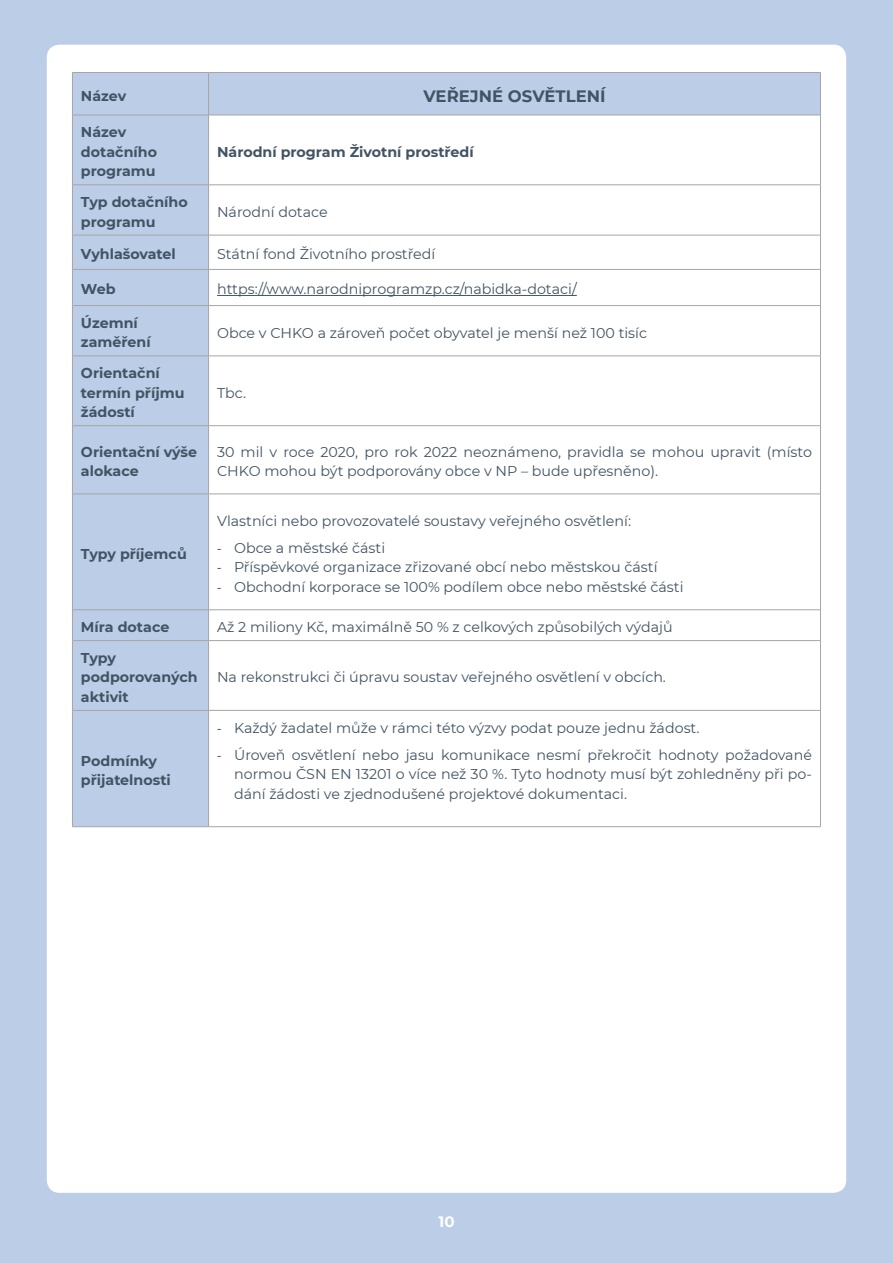
<style>
.page{position:relative;width:893px;height:1263px;background:#bccde7}
.page>*{position:absolute;margin:0;border:0;box-sizing:border-box;transform-origin:0 0}
.tab-nadpsi{font:700 16.5px "Montserrat";color:#425463}
.t1{font:700 15px "Montserrat";color:#fff}
.t2{font:14.25px/19.5px "Montserrat";color:#425463}
.podnadpis{font:700 14.25px/19.5px "Montserrat";color:#425463}
.s1{font-family:"Calibri"}
</style>
<div class="page">
<div style="left:47px;top:45px;width:799px;height:1148px;background:#fff;border-radius:13px"></div>
<svg style="left:73px;top:73px;width:747px;height:753px"></svg>
<hr style="left:72px;top:72px;width:137px;height:1px;background:#a6a6a6">
<hr style="left:72px;top:73px;width:1px;height:42px;background:#a6a6a6">
<hr style="left:209px;top:72px;width:612px;height:1px;background:#a6a6a6">
<hr style="left:208px;top:73px;width:1px;height:42px;background:#a6a6a6">
<hr style="left:820px;top:73px;width:1px;height:42px;background:#a6a6a6">
<hr style="left:72px;top:115px;width:137px;height:1px;background:#a6a6a6">
<hr style="left:72px;top:115px;width:1px;height:70px;background:#a6a6a6">
<hr style="left:209px;top:115px;width:612px;height:1px;background:#a6a6a6">
<hr style="left:208px;top:115px;width:1px;height:70px;background:#a6a6a6">
<hr style="left:820px;top:115px;width:1px;height:70px;background:#a6a6a6">
<hr style="left:72px;top:185px;width:137px;height:1px;background:#a6a6a6">
<hr style="left:72px;top:185px;width:1px;height:50px;background:#a6a6a6">
<hr style="left:209px;top:185px;width:612px;height:1px;background:#a6a6a6">
<hr style="left:208px;top:185px;width:1px;height:50px;background:#a6a6a6">
<hr style="left:820px;top:185px;width:1px;height:50px;background:#a6a6a6">
<hr style="left:72px;top:235px;width:137px;height:1px;background:#a6a6a6">
<hr style="left:72px;top:235px;width:1px;height:34px;background:#a6a6a6">
<hr style="left:209px;top:235px;width:612px;height:1px;background:#a6a6a6">
<hr style="left:208px;top:235px;width:1px;height:34px;background:#a6a6a6">
<hr style="left:820px;top:235px;width:1px;height:34px;background:#a6a6a6">
<hr style="left:72px;top:269px;width:137px;height:1px;background:#a6a6a6">
<hr style="left:72px;top:270px;width:1px;height:35px;background:#a6a6a6">
<hr style="left:209px;top:269px;width:612px;height:1px;background:#a6a6a6">
<hr style="left:208px;top:270px;width:1px;height:35px;background:#a6a6a6">
<hr style="left:820px;top:270px;width:1px;height:35px;background:#a6a6a6">
<hr style="left:72px;top:305px;width:137px;height:1px;background:#a6a6a6">
<hr style="left:72px;top:306px;width:1px;height:50px;background:#a6a6a6">
<hr style="left:209px;top:305px;width:612px;height:1px;background:#a6a6a6">
<hr style="left:208px;top:306px;width:1px;height:50px;background:#a6a6a6">
<hr style="left:820px;top:306px;width:1px;height:50px;background:#a6a6a6">
<hr style="left:72px;top:356px;width:137px;height:1px;background:#a6a6a6">
<hr style="left:72px;top:356px;width:1px;height:69px;background:#a6a6a6">
<hr style="left:209px;top:356px;width:612px;height:1px;background:#a6a6a6">
<hr style="left:208px;top:356px;width:1px;height:69px;background:#a6a6a6">
<hr style="left:820px;top:356px;width:1px;height:69px;background:#a6a6a6">
<hr style="left:72px;top:425px;width:137px;height:1px;background:#a6a6a6">
<hr style="left:72px;top:426px;width:1px;height:68px;background:#a6a6a6">
<hr style="left:209px;top:425px;width:612px;height:1px;background:#a6a6a6">
<hr style="left:208px;top:426px;width:1px;height:68px;background:#a6a6a6">
<hr style="left:820px;top:426px;width:1px;height:68px;background:#a6a6a6">
<hr style="left:72px;top:494px;width:137px;height:1px;background:#a6a6a6">
<hr style="left:72px;top:494px;width:1px;height:116px;background:#a6a6a6">
<hr style="left:209px;top:494px;width:612px;height:1px;background:#a6a6a6">
<hr style="left:208px;top:494px;width:1px;height:116px;background:#a6a6a6">
<hr style="left:820px;top:494px;width:1px;height:116px;background:#a6a6a6">
<hr style="left:72px;top:609px;width:137px;height:1px;background:#a6a6a6">
<hr style="left:72px;top:610px;width:1px;height:30px;background:#a6a6a6">
<hr style="left:209px;top:609px;width:612px;height:1px;background:#a6a6a6">
<hr style="left:208px;top:610px;width:1px;height:30px;background:#a6a6a6">
<hr style="left:820px;top:610px;width:1px;height:30px;background:#a6a6a6">
<hr style="left:72px;top:640px;width:137px;height:1px;background:#a6a6a6">
<hr style="left:72px;top:641px;width:1px;height:69px;background:#a6a6a6">
<hr style="left:209px;top:640px;width:612px;height:1px;background:#a6a6a6">
<hr style="left:208px;top:641px;width:1px;height:69px;background:#a6a6a6">
<hr style="left:820px;top:641px;width:1px;height:69px;background:#a6a6a6">
<hr style="left:72px;top:710px;width:137px;height:1px;background:#a6a6a6">
<hr style="left:72px;top:710px;width:1px;height:116px;background:#a6a6a6">
<hr style="left:209px;top:710px;width:612px;height:1px;background:#a6a6a6">
<hr style="left:208px;top:710px;width:1px;height:116px;background:#a6a6a6">
<hr style="left:820px;top:710px;width:1px;height:116px;background:#a6a6a6">
<hr style="left:72px;top:826px;width:137px;height:1px;background:#a6a6a6">
<hr style="left:209px;top:826px;width:612px;height:1px;background:#a6a6a6">
<hr style="left:217px;top:295px;width:360px;height:1px;background:#425463">
<p class="podnadpis" style="left:81px;top:85px;width:47px">Název</p>
<p class="tab-nadpsi" style="left:424px;top:84px;width:183px">VEŘEJNÉ OSVĚTLENÍ</p>
<p class="podnadpis" style="left:81px;top:122px;width:78px">Název dotačního programu</p>
<p class="podnadpis" style="left:217px;top:141px;width:258px">Národní program Životní prostředí</p>
<p class="podnadpis" style="left:81px;top:192px;width:108px">Typ dotačního programu</p>
<p class="t2" style="left:217px;top:202px;width:112px">Národní dotace</p>
<p class="podnadpis" style="left:81px;top:244px;width:96px">Vyhlašovatel</p>
<p class="t2" style="left:217px;top:244px;width:220px">Státní fond Životního prostředí</p>
<p class="podnadpis" style="left:81px;top:279px;width:36px">Web</p>
<p class="t2" style="left:217px;top:279px;width:361px">https://www.narodniprogramzp.cz/nabidka-dotaci/</p>
<p class="podnadpis" style="left:81px;top:312px;width:71px">Územní zaměření</p>
<p class="t2" style="left:217px;top:322px;width:432px">Obce v CHKO a zároveň počet obyvatel je menší než 100 tisíc</p>
<p class="podnadpis" style="left:81px;top:363px;width:105px">Orientační termín příjmu žádostí</p>
<p class="t2" style="left:217px;top:382px;width:31px">Tbc.</p>
<p class="podnadpis" style="left:81px;top:441px;width:118px">Orientační výše alokace</p>
<p class="t2" style="left:217px;top:442px;width:596px">30 mil v roce 2020, pro rok 2022 neoznámeno, pravidla se mohou upravit (místo<br>CHKO mohou být podporovány obce v NP – bude upřesněno).</p>
<p class="podnadpis" style="left:81px;top:543px;width:107px">Typy příjemců</p>
<p class="t2" style="left:217px;top:510px;width:415px">Vlastníci nebo provozovatelé soustavy veřejného osvětlení:</p>
<p class="t2" style="left:217px;top:537px;width:170px"><span class="s1">-</span> Obce a městské části</p>
<p class="t2" style="left:217px;top:557px;width:442px"><span class="s1">-</span> Příspěvkové organizace zřizované obcí nebo městskou částí</p>
<p class="t2" style="left:217px;top:576px;width:468px"><span class="s1">-</span> Obchodní korporace se 100% podílem obce nebo městské části</p>
<p class="podnadpis" style="left:81px;top:616px;width:90px">Míra dotace</p>
<p class="t2" style="left:217px;top:617px;width:457px">Až 2 miliony Kč, maximálně 50 % z celkových způsobilých výdajů</p>
<p class="podnadpis" style="left:81px;top:647px;width:118px">Typy podporovaných aktivit</p>
<p class="t2" style="left:217px;top:667px;width:450px">Na rekonstrukci či úpravu soustav veřejného osvětlení v obcích.</p>
<p class="podnadpis" style="left:81px;top:750px;width:91px">Podmínky přijatelnosti</p>
<p class="t2" style="left:217px;top:717px;width:484px"><span class="s1">-</span> Každý žadatel může v rámci této výzvy podat pouze jednu žádost.</p>
<p class="t2" style="left:234px;top:744px;width:579px;text-align:justify;text-indent:-17px"><span class="s1">-</span> Úroveň osvětlení nebo jasu komunikace nesmí překročit hodnoty požadované normou ČSN EN 13201 o více než 30 %. Tyto hodnoty musí být zohledněny při po&shy;dání žádosti ve zjednodušené projektové dokumentaci.</p>
<p class="t1" style="left:438px;top:1211px;width:18px">10</p>
</div>
